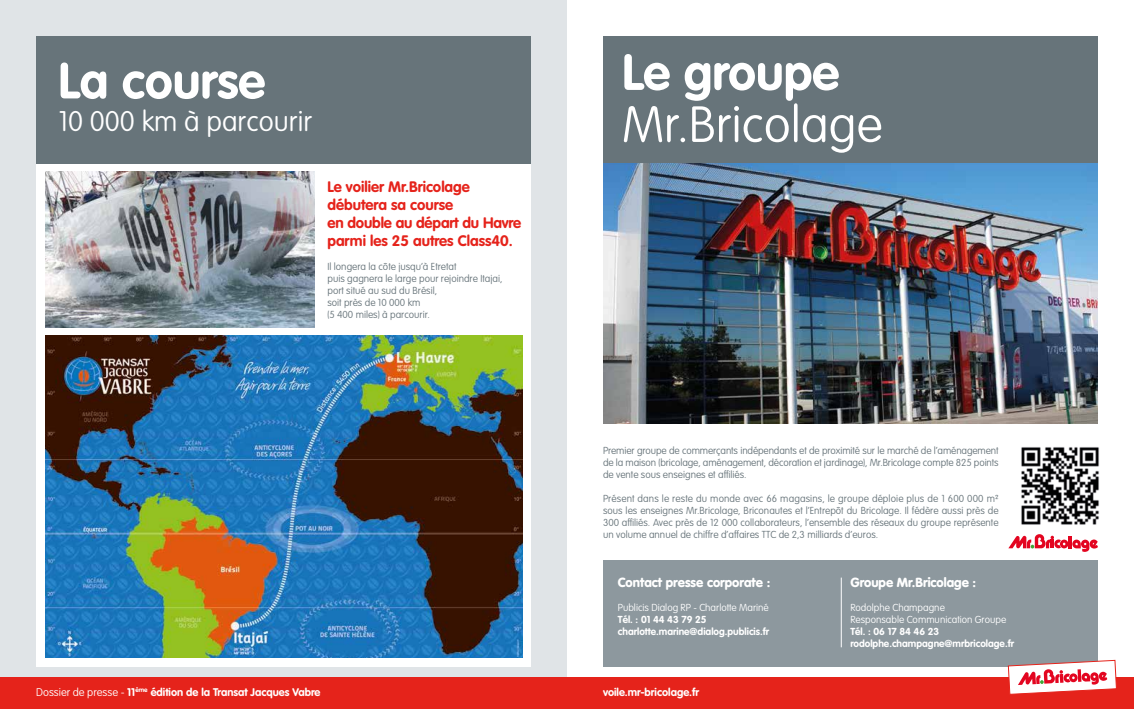
<style>
.page{position:relative;width:1134px;height:709px;background:#fff}
.page>*{position:absolute;margin:0;border:0;box-sizing:border-box;transform-origin:0 0}
.t1{font:700 50px "VAG Rounded";color:#fff}
.t2{font:100 50px "VAG Rounded";color:#fff}
.t3{font:100 28px "VAG Rounded";color:#fff}
.t4{font:700 15px/18px "VAG Rounded";color:#e5231b}
.t5{font:900 13px "VAG Rounded";color:#fff}
.t6{font:700 11px "VAG Rounded";color:#fff}
.t7{font:100 10px/12px "VAG Rounded";color:#67747a;text-align:justify}
.t8{font:700 10px/12px "VAG Rounded";color:#fff}
.t9{font:100 10px/12px "VAG Rounded";color:#fff}
.s1{font-weight:100}
</style>
<div class="page">
<div style="left:0;top:0;width:567px;height:709px;background:#e0e4e7"></div>
<div style="left:36px;top:142px;width:495px;height:525px;background:#fff"></div>
<div style="left:36px;top:36px;width:495px;height:127px;background:#67747a"></div>
<div style="left:603px;top:36px;width:495px;height:127px;background:#67747a"></div>
<img style="left:603px;top:163px;width:495px;height:260px">
<img style="left:45px;top:172px;width:269px;height:155px">
<div style="left:603px;top:560px;width:495px;height:107px;background:#8d989e"></div>
<hr style="left:841px;top:577px;width:1px;height:70px;background:#fff">
<img style="left:45px;top:335px;width:477px;height:323px">
<svg style="left:1008px;top:534px;width:90px;height:18px"></svg>
<img style="left:1021px;top:447px;width:78px;height:78px">
<div style="left:0;top:677px;width:1134px;height:32px;background:#e5231b"></div>
<svg style="left:1007px;top:659px;width:110px;height:36px"></svg>
<h1 class="t1" style="left:58px;top:51px;width:205px">La course</h1>
<h2 class="t3" style="left:58px;top:106px;width:255px">10 000 km à parcourir</h2>
<h3 class="t4" style="left:327px;top:177px;width:194px">Le voilier Mr.Bricolage débutera sa course<br>en double au départ du Havre parmi les 25 autres Class40.</h3>
<p class="t7" style="left:327px;top:260px;width:176px;text-align:left">Il longera la côte jusqu’à Etretat<br>puis gagnera le large pour rejoindre Itajai, port situé au sud du Brésil,<br>soit près de 10 000 km<br>(5 400 miles) à parcourir.</p>
<h1 class="t1" style="left:622px;top:43px;width:219px">Le groupe</h1>
<h1 class="t2" style="left:622px;top:96px;width:262px">Mr.Bricolage</h1>
<p class="t7" style="left:603px;top:444px;width:397px">Premier groupe de commerçants indépendants et de proximité sur le marché de l’aménagement de la maison (bricolage, aménagement, décoration et jardinage), Mr.Bricolage compte 825 points de vente sous enseignes et affiliés.</p>
<p class="t7" style="left:603px;top:492px;width:397px">Présent dans le reste du monde avec 66 magasins, le groupe déploie plus de 1 600 000 m² sous les enseignes Mr.Bricolage, Briconautes et l’Entrepôt du Bricolage. Il fédère aussi près de 300 affiliés. Avec près de 12 000 collaborateurs, l’ensemble des réseaux du groupe représente un volume annuel de chiffre d’affaires TTC de 2,3 milliards d’euros.</p>
<h3 class="t5" style="left:618px;top:574px;width:154px">Contact presse corporate :</h3>
<p class="t9" style="left:618px;top:601px;width:152px">Publicis Dialog RP - Charlotte Mariné</p>
<p class="t8" style="left:618px;top:613px;width:153px">Tél. : 01 44 43 79 25 charlotte.marine@dialog.publicis.fr</p>
<h3 class="t5" style="left:850px;top:574px;width:127px">Groupe Mr.Bricolage :</h3>
<p class="t9" style="left:850px;top:601px;width:157px">Rodolphe Champagne<br>Responsable Communication Groupe</p>
<p class="t8" style="left:850px;top:625px;width:165px">Tél. : 06 17 84 46 23 rodolphe.champagne@mrbricolage.fr</p>
<p class="t6" style="left:36px;top:685px;width:285px"><span class="s1">Dossier de presse -</span> 11<sup>ème</sup> édition de la Transat Jacques Vabre</p>
<p class="t6" style="left:603px;top:685px;width:98px">voile.mr-bricolage.fr</p>
</div>
